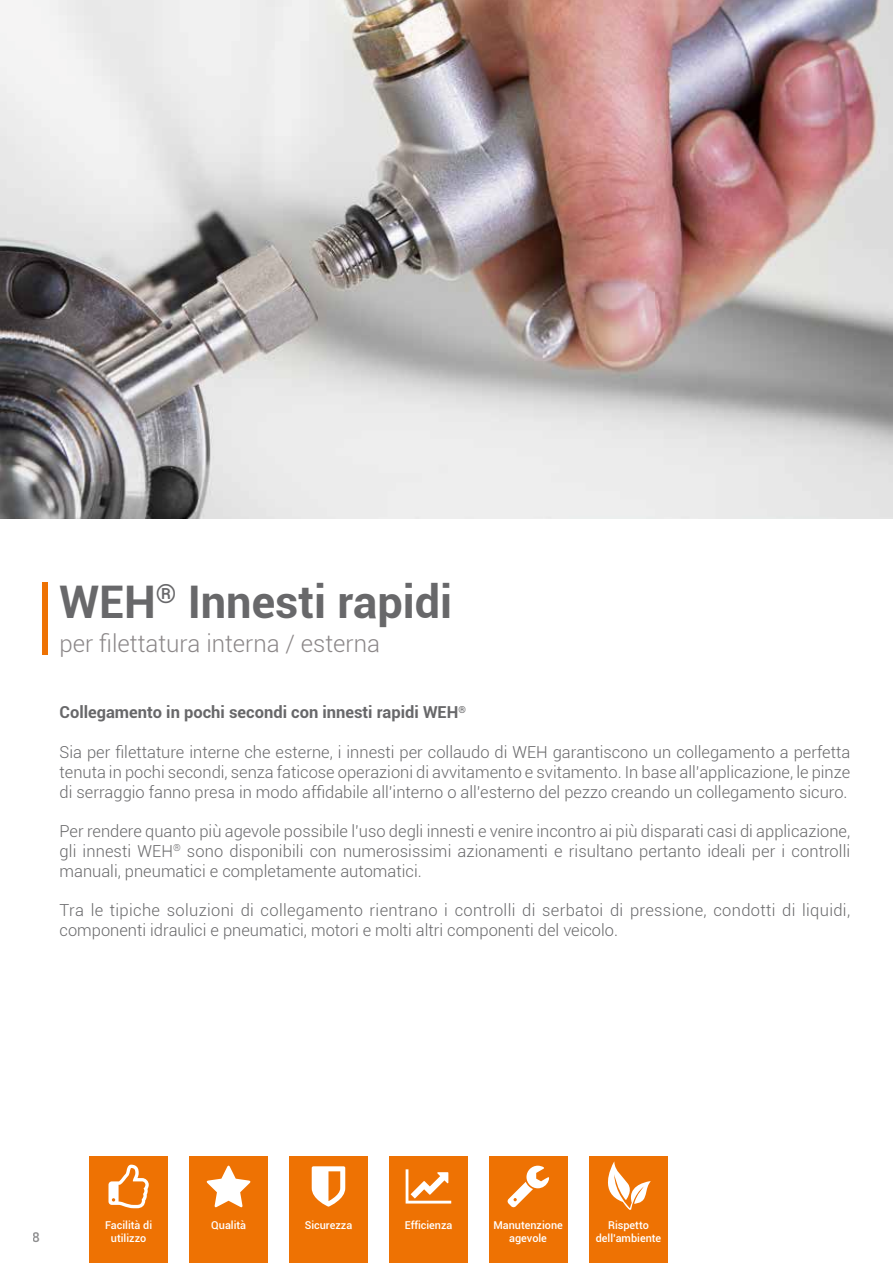
<style>
.page{position:relative;width:893px;height:1263px;background:#fff}
.page>*{position:absolute;margin:0;border:0;box-sizing:border-box;transform-origin:0 0}
.t1{font:700 45px "Roboto";color:#68686a}
.t2{font:300 24px "Roboto";color:#8b8788}
.t3{font:300 16.5px/19.8px "Roboto";color:#68686a;text-align:justify}
.t4{font:300 16.5px/19.8px "Roboto";letter-spacing:.02em;color:#68686a}
.t5{font:700 16.5px "Roboto";color:#68686a}
.t6{font:500 13.5px "Roboto";color:#68686a}
.t7{font:500 10.8px/13px "Roboto";color:#fff;text-align:center}
</style>
<div class="page">
<div style="left:43px;top:583px;width:5px;height:72px;background:#ee7203"></div>
<div style="left:589px;top:1157px;width:79px;height:106px;background:#ee7203"></div>
<div style="left:289px;top:1157px;width:79px;height:106px;background:#ee7203"></div>
<svg style="left:312px;top:1166px;width:33px;height:40px"></svg>
<div style="left:189px;top:1157px;width:79px;height:106px;background:#ee7203"></div>
<svg style="left:207px;top:1166px;width:43px;height:41px"></svg>
<div style="left:389px;top:1157px;width:79px;height:106px;background:#ee7203"></div>
<svg style="left:406px;top:1169px;width:45px;height:34px"></svg>
<div style="left:89px;top:1157px;width:79px;height:106px;background:#ee7203"></div>
<svg style="left:108px;top:1164px;width:41px;height:44px"></svg>
<div style="left:489px;top:1157px;width:79px;height:106px;background:#ee7203"></div>
<svg style="left:508px;top:1166px;width:41px;height:41px"></svg>
<svg style="left:608px;top:1161px;width:43px;height:49px"></svg>
<img style="left:0;top:0;width:893px;height:519px">
<h1 class="t1" style="left:60px;top:571px;width:394px">WEH<sup>®</sup> Innesti rapidi</h1>
<h2 class="t2" style="left:60px;top:626px;width:322px">per filettatura interna / esterna</h2>
<p class="t5" style="left:60px;top:701px;width:408px">Collegamento in pochi secondi con innesti rapidi WEH<sup>®</sup></p>
<p class="t3" style="left:60px;top:741px;width:792px">Sia per filettature interne che esterne, i innesti per collaudo di WEH garantiscono un collegamento a perfetta tenuta in pochi secondi, senza faticose operazioni di avvitamento e svitamento. In base all’applicazione, le pinze di serraggio fanno presa in modo affidabile all’interno o all’esterno del pezzo creando un collegamento sicuro.</p>
<p class="t3" style="left:60px;top:821px;width:792px">Per rendere quanto più agevole possibile l’uso degli innesti e venire incontro ai più disparati casi di applicazione, gli innesti WEH<sup>®</sup> sono disponibili con numerosissimi azionamenti e risultano pertanto ideali per i controlli manuali, pneumatici e completamente automatici.</p>
<p class="t4" style="left:60px;top:900px;width:792px">Tra le tipiche soluzioni di collegamento rientrano i controlli di serbatoi di pressione, condotti di liquidi, componenti idraulici e pneumatici, motori e molti altri componenti del veicolo.</p>
<p class="t6" style="left:33px;top:1228px;width:9px">8</p>
<p class="t7" style="left:105px;top:1218px;width:49px">Facilità di</p>
<p class="t7" style="left:211px;top:1218px;width:36px">Qualità</p>
<p class="t7" style="left:305px;top:1218px;width:49px">Sicurezza</p>
<p class="t7" style="left:405px;top:1218px;width:49px">Efficienza</p>
<p class="t7" style="left:111px;top:1231px;width:37px">utilizzo</p>
<p class="t7" style="left:493px;top:1218px;width:71px">Manutenzione agevole</p>
<p class="t7" style="left:596px;top:1218px;width:67px">Rispetto dell’ambiente</p>
</div>
